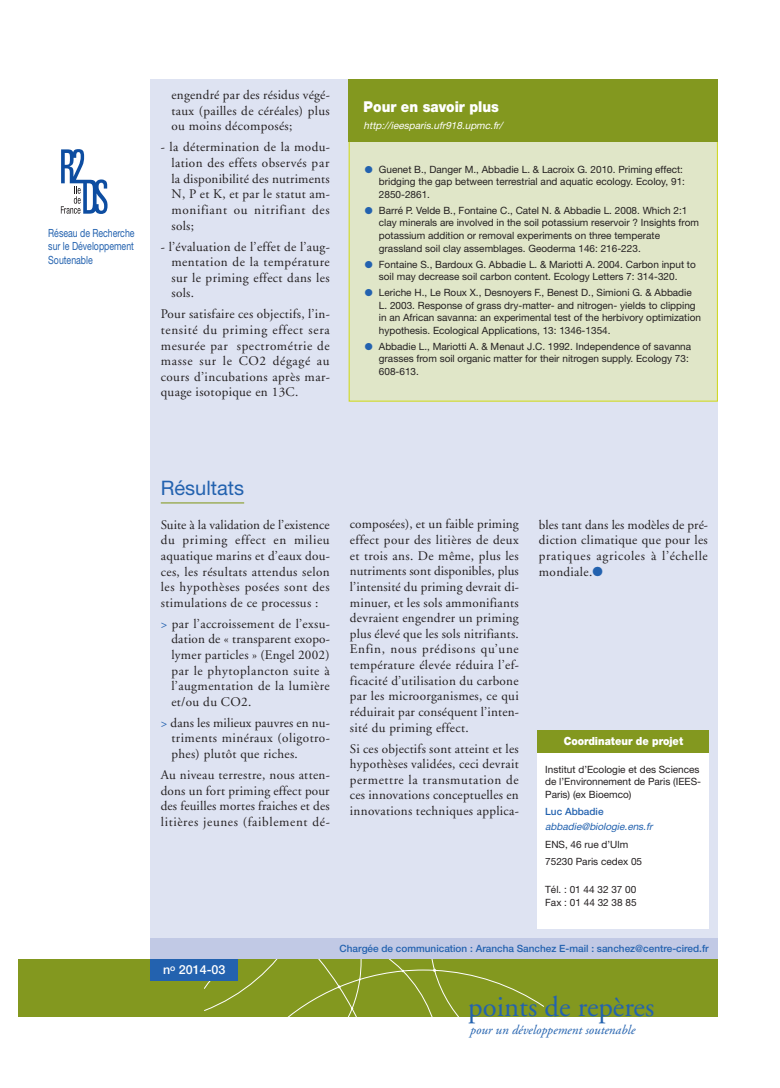
<style>
.page{position:relative;width:780px;height:1088px;background:#fff}
.page>*{position:absolute;margin:0;border:0;box-sizing:border-box;transform-origin:0 0}
.t1{font:28.75px "Adobe Garamond";color:#2362af}
.t2{font:20px "Helvetica Neue LT";color:#2362af}
.t3{font:900 15px "Helvetica Neue LT";color:#fff;scale:.9 1}
.t4{font:13.12px/15.6px "Adobe Garamond";letter-spacing:.025em;color:#231f20;text-align:justify}
.t5{font:italic 13.12px "Adobe Garamond";color:#2362af}
.t6{font:500 12.5px "Helvetica Neue LT";color:#fff}
.t7{font:11.25px/13.5px "Helvetica Neue LT";color:#2362af;text-align:justify;scale:.78 1}
.t8{font:900 11.25px "Helvetica Neue LT";color:#fff;scale:.9 1}
.t9{font:10px/12.5px "Helvetica Neue LT";color:#231f20}
.t10{font:500 10px "Helvetica Neue LT";color:#2362af}
.t11{font:italic 10px "Helvetica Neue LT";color:#fff}
.t12{font:italic 10px "Helvetica Neue LT";color:#2362af}
.s1{color:#2362af}
</style>
<div class="page">
<div style="left:151px;top:80px;width:567px;height:928px;background:#dee3f2"></div>
<svg style="left:61px;top:149px;width:46px;height:65px"></svg>
<div style="left:537px;top:730px;width:172px;height:198px;background:#fff"></div>
<div style="left:537px;top:730px;width:172px;height:23px;background:#83981f"></div>
<div style="left:349px;top:81px;width:367px;height:320px;background:#e0e6c8"></div>
<div style="left:151px;top:938px;width:567px;height:21px;background:#c1c9e5"></div>
<div style="left:348px;top:80px;width:370px;height:62px;background:#83981f"></div>
<hr style="left:161px;top:502px;width:83px;height:1px;background:#83981f">
<div style="left:18px;top:959px;width:699px;height:57px;background:#83981f"></div>
<svg style="left:204px;top:959px;width:340px;height:57px"></svg>
<div style="left:151px;top:959px;width:87px;height:21px;background:#2362af"></div>
<p class="t7" style="left:48px;top:226px;width:112px">Réseau de Recherche sur le Développement Soutenable</p>
<p class="t4" style="left:171px;top:88px;width:160px">engendré par des résidus végé&shy;taux (pailles de céréales) plus ou moins décomposés;</p>
<p class="t4" style="left:171px;top:141px;width:160px;text-indent:-11px">- la détermination de la modu&shy;lation des effets observés par la disponibilité des nutriments N, P et K, et par le statut am&shy;monifiant ou nitrifiant des sols;</p>
<p class="t4" style="left:171px;top:240px;width:160px;text-indent:-11px">- l’évaluation de l’effet de l’aug&shy;mentation de la température sur le priming effect dans les sols.</p>
<p class="t4" style="left:161px;top:307px;width:171px">Pour satisfaire ces objectifs, l’in&shy;tensité du priming effect sera mesurée par spectrométrie de masse sur le CO2 dégagé au cours d’incubations après mar&shy;quage isotopique en 13C.</p>
<p class="t3" style="left:363px;top:98px;width:152px">Pour en savoir plus</p>
<p class="t11" style="left:363px;top:119px;width:143px">http://ieesparis.ufr918.upmc.fr/</p>
<p class="t9" style="left:379px;top:163px;width:307px;text-indent:-14px"><span class="s1">●</span> Guenet B., Danger M., Abbadie L. &amp; Lacroix G. 2010. Priming effect: bridging the gap between terrestrial and aquatic ecology. Ecoloy, 91:<br>2850-2861.</p>
<p class="t9" style="left:379px;top:204px;width:321px;text-indent:-14px"><span class="s1">●</span> Barré P. Velde B., Fontaine C., Catel N. &amp; Abbadie L. 2008. Which 2:1 clay minerals are involved in the soil potassium reservoir ? Insights from potassium addition or removal experiments on three temperate grassland soil clay assemblages. Geoderma 146: 216-223.</p>
<p class="t9" style="left:364px;top:258px;width:332px;text-align:center"><span class="s1">●</span> Fontaine S., Bardoux G. Abbadie L. &amp; Mariotti A. 2004. Carbon input to soil may decrease soil carbon content. Ecology Letters 7: 314-320.</p>
<p class="t9" style="left:379px;top:286px;width:323px;text-indent:-14px"><span class="s1">●</span> Leriche H., Le Roux X., Desnoyers F., Benest D., Simioni G. &amp; Abbadie L. 2003. Response of grass dry-matter- and nitrogen- yields to clipping in an African savanna: an experimental test of the herbivory optimization hypothesis. Ecological Applications, 13: 1346-1354.</p>
<p class="t9" style="left:379px;top:340px;width:314px;text-indent:-14px"><span class="s1">●</span> Abbadie L., Mariotti A. &amp; Menaut J.C. 1992. Independence of savanna grasses from soil organic matter for their nitrogen supply. Ecology 73:<br>608-613.</p>
<h2 class="t2" style="left:161px;top:476px;width:85px">Résultats</h2>
<p class="t4" style="left:161px;top:518px;width:171px">Suite à la validation de l’existence du priming effect en milieu aquatique marins et d’eaux dou&shy;ces, les résultats attendus selon les hypothèses posées sont des stimulations de ce processus :</p>
<p class="t4" style="left:171px;top:617px;width:160px;text-indent:-11px"><span class="s1">&gt;</span> par l’accroissement de l’exsu&shy;dation de « transparent exopo&shy;lymer particles » (Engel 2002) par le phytoplancton suite à l’augmentation de la lumière et/ou du CO2.</p>
<p class="t4" style="left:171px;top:716px;width:160px;text-indent:-11px"><span class="s1">&gt;</span> dans les milieux pauvres en nu&shy;triments minéraux (oligotro&shy;phes) plutôt que riches.</p>
<p class="t4" style="left:161px;top:768px;width:171px">Au niveau terrestre, nous atten&shy;dons un fort priming effect pour des feuilles mortes fraiches et des litières jeunes (faiblement dé-</p>
<p class="t4" style="left:350px;top:518px;width:171px">composées), et un faible priming effect pour des litières de deux et trois ans. De même, plus les nutriments sont disponibles, plus l’intensité du priming devrait di&shy;minuer, et les sols ammonifiants devraient engendrer un priming plus élevé que les sols nitrifiants.<br>Enfin, nous prédisons qu’une température élevée réduira l’ef&shy;ficacité d’utilisation du carbone par les microorganismes, ce qui réduirait par conséquent l’inten&shy;sité du priming effect.</p>
<p class="t4" style="left:350px;top:742px;width:171px">Si ces objectifs sont atteint et les hypothèses validées, ceci devrait permettre la transmutation de ces innovations conceptuelles en innovations techniques applica-</p>
<p class="t4" style="left:539px;top:518px;width:171px">bles tant dans les modèles de pré&shy;diction climatique que pour les pratiques agricoles à l’échelle mondiale.<span class="s1">●</span></p>
<p class="t8" style="left:563px;top:735px;width:134px">Coordinateur de projet</p>
<p class="t9" style="left:545px;top:763px;width:157px">Institut d’Ecologie et des Sciences de l’Environnement de Paris (IEES-<br>Paris) (ex Bioemco)</p>
<p class="t10" style="left:545px;top:806px;width:60px">Luc Abbadie</p>
<p class="t12" style="left:545px;top:820px;width:111px">abbadie@biologie.ens.fr</p>
<p class="t9" style="left:545px;top:835px;width:98px;line-height:17.9px">ENS, 46 rue d’Ulm<br>75230 Paris cedex 05</p>
<p class="t9" style="left:545px;top:883px;width:93px">Tél. : 01 44 32 37 00<br>Fax : 01 44 32 38 85</p>
<p class="t6" style="left:163px;top:962px;width:64px">n<sup>o</sup> 2014-03</p>
<p class="t10" style="left:339px;top:942px;width:370px">Chargée de communication : Arancha Sanchez E-mail : sanchez@centre-cired.fr</p>
<h1 class="t1" style="left:468px;top:996px;width:188px">points de repères</h1>
<p class="t5" style="left:470px;top:1024px;width:167px">pour un développement soutenable</p>
</div>
